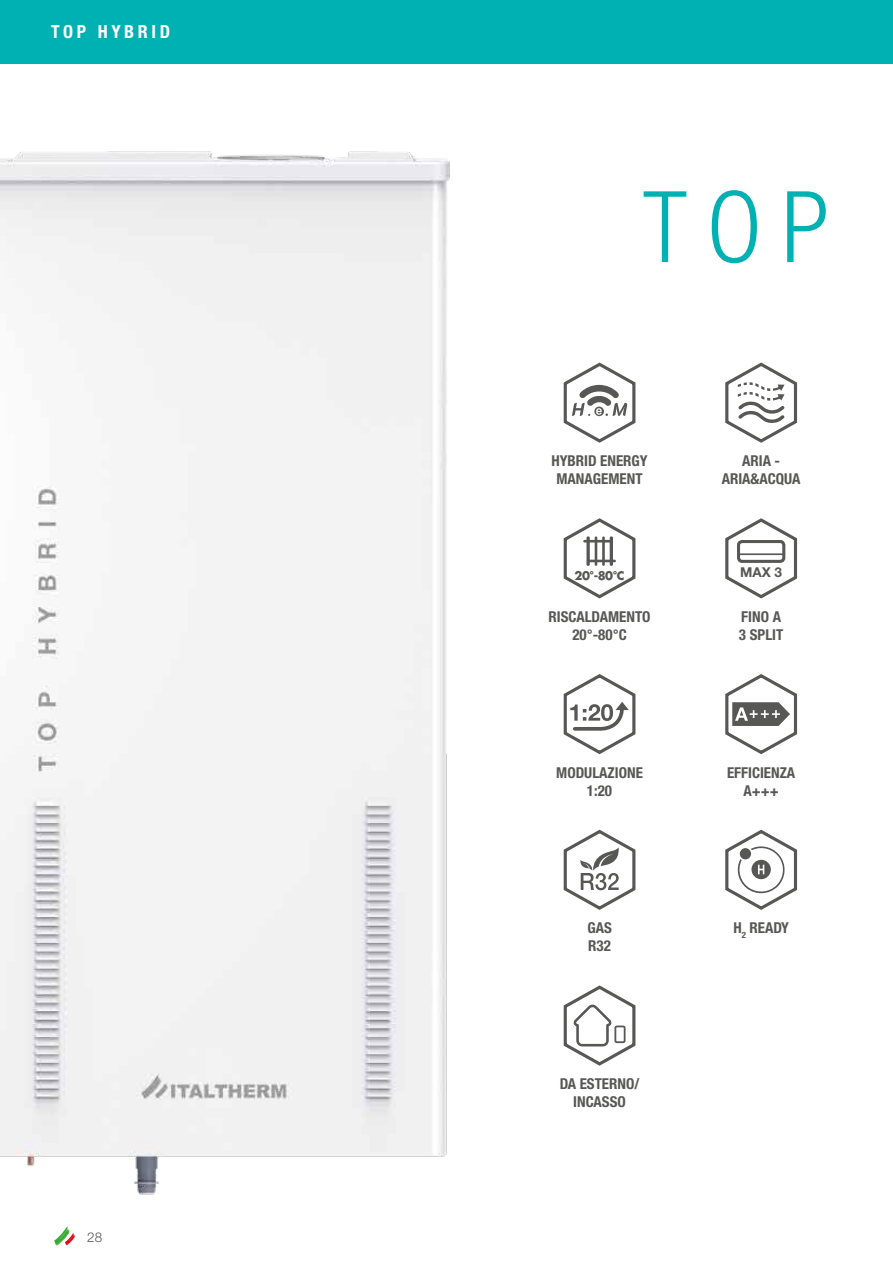
<style>
.page{position:relative;width:893px;height:1263px;background:#fff}
.page>*{position:absolute;margin:0;border:0;box-sizing:border-box;transform-origin:0 0}
.t1{font:300 condensed 99px "Helvetica Neue LT Std";color:#00b1b3}
.t2{font:700 condensed 18px "Helvetica Neue LT Std";letter-spacing:.2em;color:#fff}
.t3{font:700 condensed 15px/18px "Helvetica Neue LT Std";color:#575756;text-align:center}
.t4{font:700 13.65px "Helvetica Neue LT Std";color:#575756}
.t5{font:300 13.5px "Helvetica Neue LT Std";color:#575756}
.t6{font:700 11.55px "Futura Std";color:#575756}
</style>
<div class="page">
<div style="left:0;top:0;width:893px;height:64px;background:#00b1b3"></div>
<svg style="left:563px;top:518px;width:73px;height:81px"></svg>
<svg style="left:563px;top:674px;width:73px;height:81px"></svg>
<svg style="left:563px;top:362px;width:73px;height:81px"></svg>
<svg style="left:725px;top:362px;width:73px;height:81px"></svg>
<svg style="left:725px;top:518px;width:73px;height:81px"></svg>
<div style="left:737px;top:540px;width:48px;height:23px;border:3px solid #575756;border-radius:4px"></div>
<hr style="left:740px;top:553px;width:43px;height:2px;background:#575756">
<svg style="left:725px;top:674px;width:73px;height:81px"></svg>
<svg style="left:563px;top:829px;width:73px;height:81px"></svg>
<svg style="left:563px;top:985px;width:73px;height:81px"></svg>
<div style="left:614px;top:1025px;width:11px;height:18px;border:2px solid #575756"></div>
<img style="left:0;top:151px;width:450px;height:1095px">
<svg style="left:725px;top:829px;width:73px;height:81px"></svg>
<div style="left:740px;top:848px;width:11px;height:11px;background:#575756;border-radius:50%"></div>
<p class="t2" style="left:51px;top:21px;width:121px">TOP HYBRID</p>
<p class="t5" style="left:87px;top:1229px;width:17px">28</p>
<h1 class="t1" style="left:643px;top:170px;width:188px">TOP</h1>
<p class="t3" style="left:551px;top:452px;width:98px">HYBRID ENERGY<br>MANAGEMENT</p>
<p class="t3" style="left:722px;top:452px;width:80px">ARIA -<br>ARIA&amp;ACQUA</p>
<p class="t6" style="left:574px;top:568px;width:52px">20°-80°C</p>
<p class="t4" style="left:740px;top:563px;width:44px">MAX 3</p>
<p class="t3" style="left:549px;top:607px;width:103px">RISCALDAMENTO<br>20°-80°C</p>
<p class="t3" style="left:739px;top:607px;width:46px;text-align:left">FINO A<br>3 SPLIT</p>
<p class="t3" style="left:556px;top:763px;width:88px">MODULAZIONE<br>1:20</p>
<p class="t3" style="left:727px;top:763px;width:70px">EFFICIENZA<br>A+++</p>
<p class="t3" style="left:587px;top:919px;width:26px;text-align:left">GAS<br>R32</p>
<p class="t3" style="left:733px;top:919px;width:57px">H<sub>2</sub> READY</p>
<p class="t3" style="left:560px;top:1074px;width:81px">DA ESTERNO/<br>INCASSO</p>
</div>
